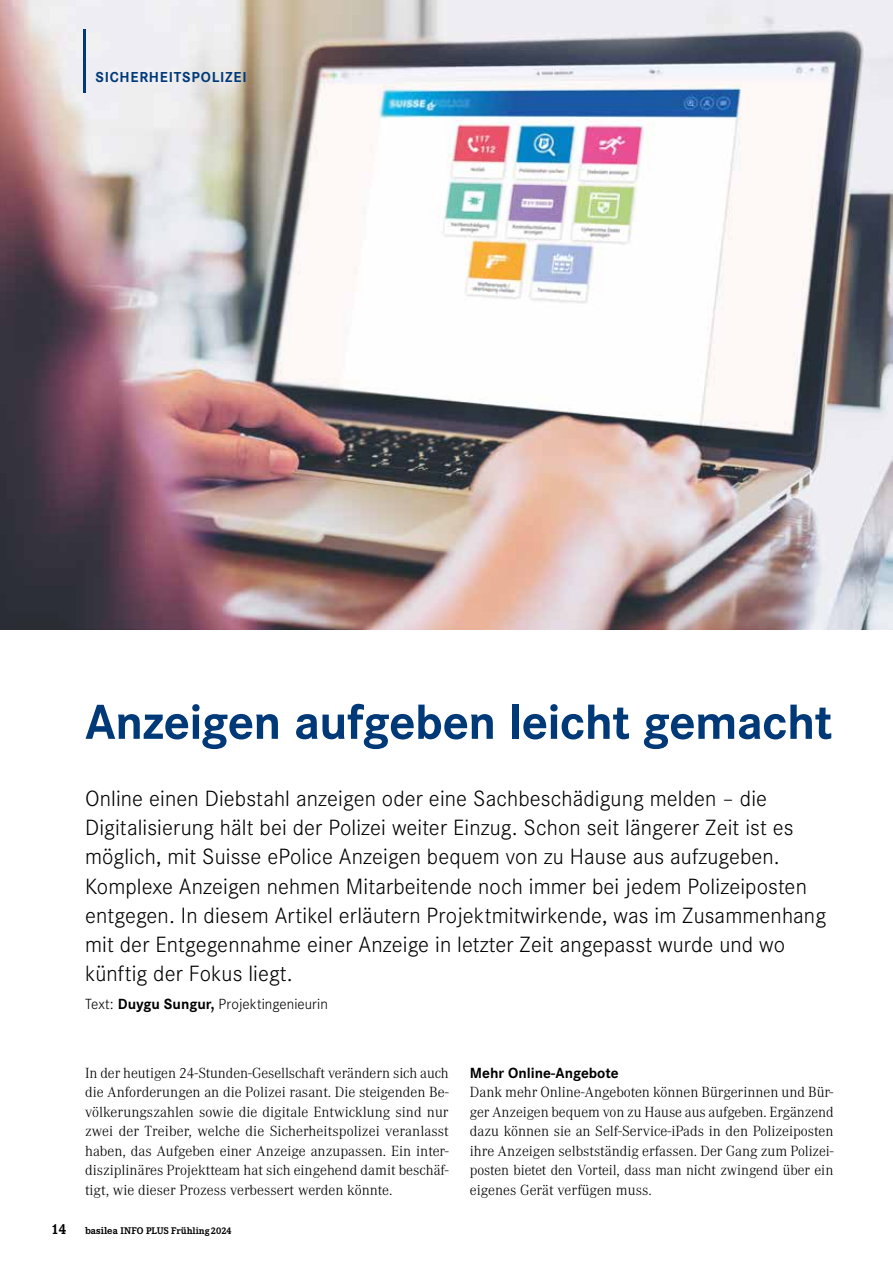
<style>
.page{position:relative;width:893px;height:1263px;background:#fff}
.page>*{position:absolute;margin:0;border:0;box-sizing:border-box;transform-origin:0 0}
.t1{font:700 51px "Corporate S";letter-spacing:-.015em;color:#003978}
.t2{font:300 22.95px/29.2px "Corporate S";letter-spacing:.005em;color:#000}
.t3{font:300 15.3px/19.5px "Corporate A";color:#000;text-align:justify}
.t4{font:300 15.3px "Corporate S";letter-spacing:.005em;color:#000}
.t5{font:700 15.3px "Corporate S";color:#000}
.t6{font:700 15px "Corporate S";letter-spacing:.05em;color:#003978}
.t7{font:700 10.05px "Corporate E";color:#000}
.s1{font-weight:700}
.s2{font-size:15px}
.s3{font-size:10.5px}
</style>
<div class="page">
<img style="left:0;top:0;width:893px;height:629px">
<hr style="left:84px;top:29px;width:2px;height:64px;background:#003978">
<p class="t6" style="left:95px;top:67px;width:153px">SICHERHEITSPOLIZEI</p>
<h1 class="t1" style="left:85px;top:687px;width:749px">Anzeigen aufgeben leicht gemacht</h1>
<p class="t2" style="left:85px;top:783px;width:743px">Online einen Diebstahl anzeigen oder eine Sachbeschädigung melden – die Digitalisierung hält bei der Polizei weiter Einzug. Schon seit längerer Zeit ist es möglich, mit Suisse ePolice Anzeigen bequem von zu Hause aus aufzugeben.<br>Komplexe Anzeigen nehmen Mitarbeitende noch immer bei jedem Polizeiposten entgegen. In diesem Artikel erläutern Projektmitwirkende, was im Zusammenhang mit der Entgegennahme einer Anzeige in letzter Zeit angepasst wurde und wo künftig der Fokus liegt.</p>
<p class="t4" style="left:85px;top:994px;width:244px">Text: <span class="s1">Duygu Sungur,</span> Projektingenieurin</p>
<p class="t3" style="left:85px;top:1062px;width:365px">In der heutigen 24-Stunden-Gesellschaft verändern sich auch die Anforderungen an die Polizei rasant. Die steigenden Be&shy;völkerungszahlen sowie die digitale Entwicklung sind nur zwei der Treiber, welche die Sicherheitspolizei veranlasst haben, das Aufgeben einer Anzeige anzupassen. Ein inter&shy;disziplinäres Projektteam hat sich eingehend damit beschäf&shy;tigt, wie dieser Prozess verbessert werden könnte.</p>
<p class="t5" style="left:470px;top:1062px;width:150px">Mehr Online-Angebote</p>
<p class="t3" style="left:470px;top:1082px;width:365px">Dank mehr Online-Angeboten können Bürgerinnen und Bür&shy;ger Anzeigen bequem von zu Hause aus aufgeben. Ergänzend dazu können sie an Self-Service-iPads in den Polizeiposten ihre Anzeigen selbstständig erfassen. Der Gang zum Polizei&shy;posten bietet den Vorteil, dass man nicht zwingend über ein eigenes Gerät verfügen muss.</p>
<p class="t7" style="left:51px;top:1224px;width:182px"><span class="s2">14</span> <span class="s3">basilea</span> INFO PLUS Frühling 2024</p>
</div>
